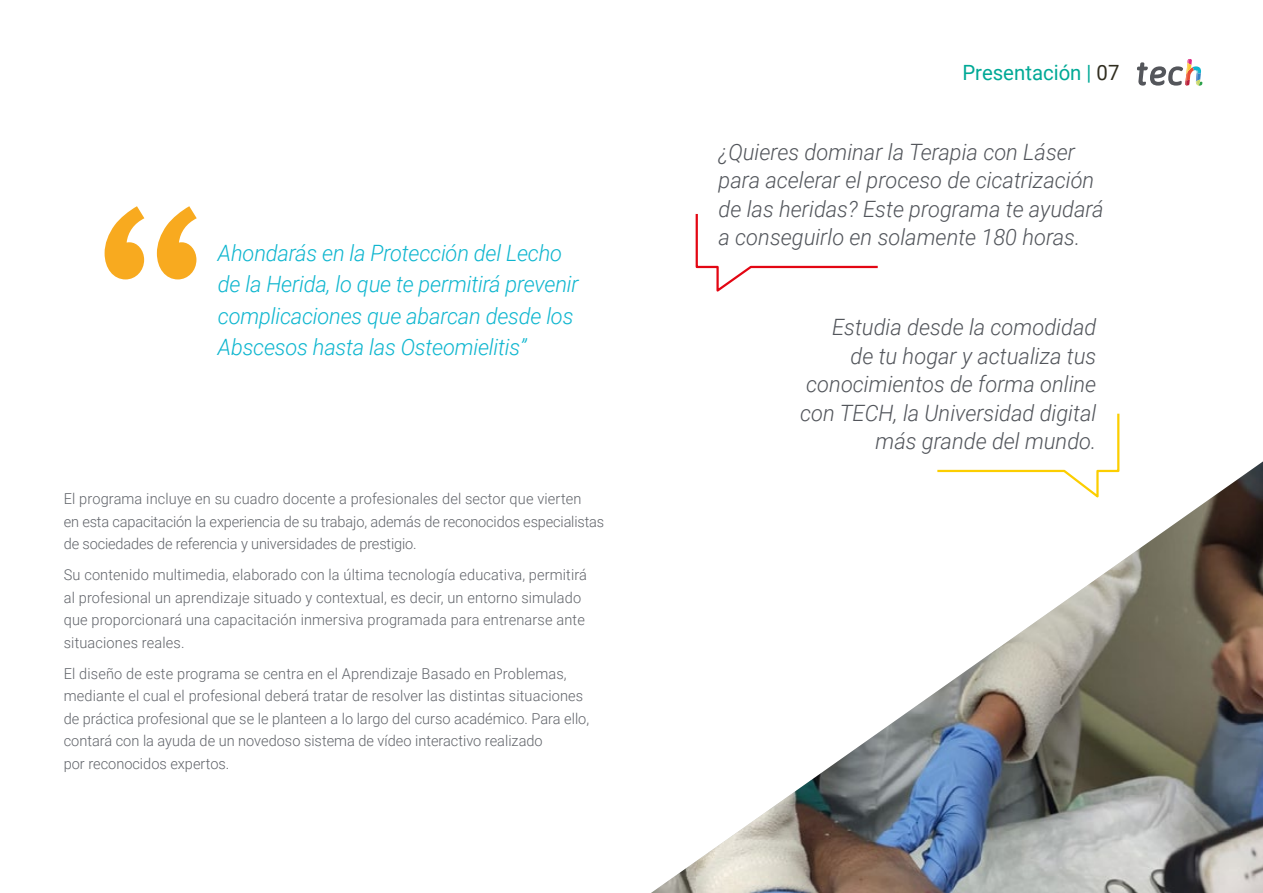
<style>
.page{position:relative;width:1263px;height:893px;background:#fff}
.page>*{position:absolute;margin:0;border:0;box-sizing:border-box;transform-origin:0 0}
.t1{font:italic 300 22.5px/28.5px "Roboto";color:#52555b;text-align:right}
.t2{font:italic 300 22.5px/31.5px "Roboto";letter-spacing:-.01em;color:#0fb6cf}
.t3{font:21px "Roboto";color:#00a996}
.t4{font:300 15px/22.5px "Roboto";letter-spacing:.01em;color:#61646a}
.t5{font:300 15px/22.5px "Roboto";letter-spacing:-.01em;color:#61646a}
.s1{color:#312e20}
</style>
<div class="page">
<img style="left:651px;top:461px;width:612px;height:432px">
<svg style="left:935px;top:413px;width:185px;height:88px"></svg>
<svg style="left:695px;top:213px;width:183px;height:79px"></svg>
<svg style="left:105px;top:206px;width:92px;height:73px"></svg>
<svg style="left:1137px;top:59px;width:65px;height:27px"></svg>
<h1 class="t2" style="left:218px;top:236px;width:362px">Ahondarás en la Protección del Lecho de la Herida, lo que te permitirá prevenir complicaciones que abarcan desde los Abscesos hasta las Osteomielitis”</h1>
<p class="t5" style="left:64px;top:487px;width:542px">El programa incluye en su cuadro docente a profesionales del sector que vierten<br>en esta capacitación la experiencia de su trabajo, además de reconocidos especialistas de sociedades de referencia y universidades de prestigio.</p>
<p class="t4" style="left:64px;top:563px;width:525px">Su contenido multimedia, elaborado con la última tecnología educativa, permitirá al profesional un aprendizaje situado y contextual, es decir, un entorno simulado que proporcionará una capacitación inmersiva programada para entrenarse ante situaciones reales.</p>
<p class="t4" style="left:64px;top:662px;width:527px">El diseño de este programa se centra en el Aprendizaje Basado en Problemas, mediante el cual el profesional deberá tratar de resolver las distintas situaciones de práctica profesional que se le planteen a lo largo del curso académico. Para ello, contará con la ayuda de un novedoso sistema de vídeo interactivo realizado<br>por reconocidos expertos.</p>
<h2 class="t3" style="left:962px;top:57px;width:159px">Presentación | <span class="s1">07</span></h2>
<h1 class="t1" style="left:719px;top:137px;width:387px;text-align:left">¿Quieres dominar la Terapia con Láser para acelerar el proceso de cicatrización de las heridas? Este programa te ayudará a conseguirlo en solamente 180 horas.</h1>
<h1 class="t1" style="left:800px;top:312px;width:298px">Estudia desde la comodidad<br>de tu hogar y actualiza tus conocimientos de forma online con TECH, la Universidad digital más grande del mundo.</h1>
</div>
